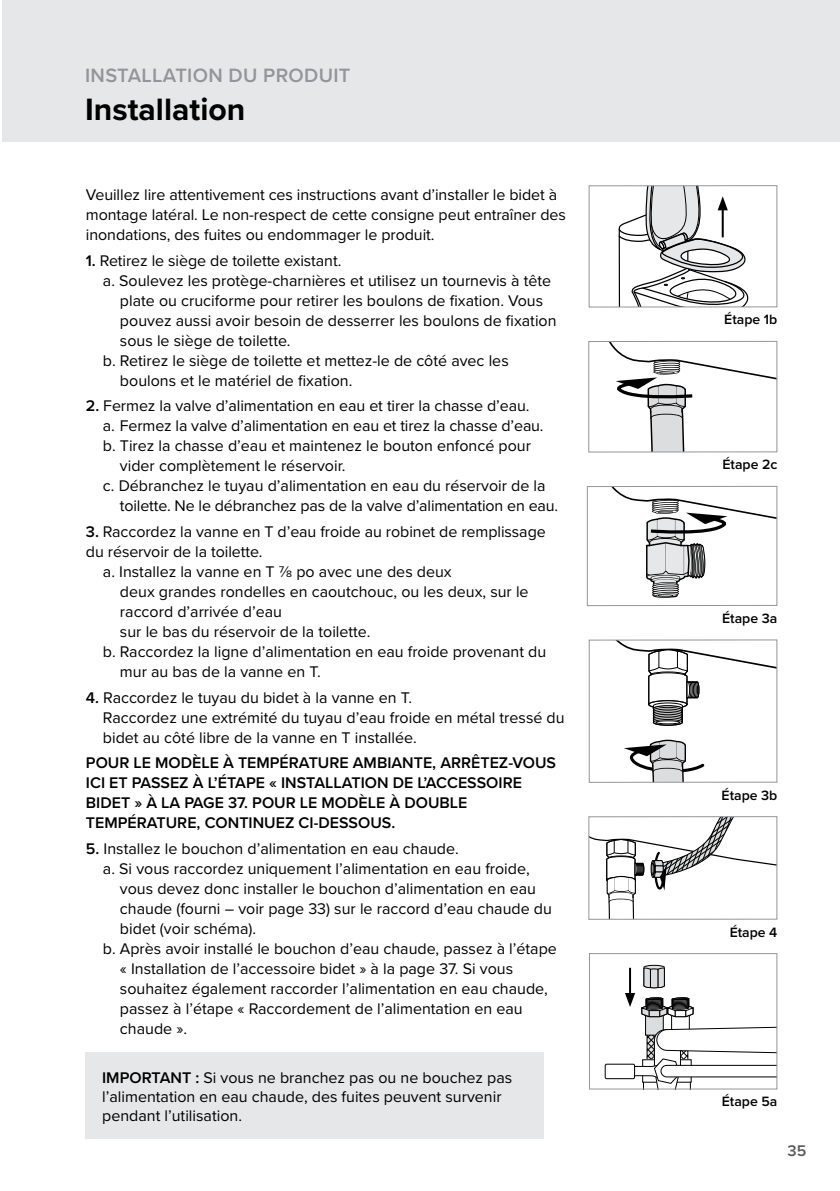
<style>
.page{position:relative;width:840px;height:1191px;background:#fff}
.page>*{position:absolute;margin:0;border:0;box-sizing:border-box;transform-origin:0 0}
.t1{font:700 32px "Proxima Nova";color:#000}
.t2{font:600 20px "Proxima Nova";letter-spacing:.015em;color:#939598}
.t3{font:16px/20px "Proxima Nova";color:#000}
.t4{font:600 16px/20px "Proxima Nova";color:#000}
.t5{font:600 16px "Proxima Nova";color:#58595b}
.t6{font:600 14px "Proxima Nova";color:#000}
.s1{font-weight:600}
</style>
<div class="page">
<hr style="left:0;top:0;width:1px;height:142px;background:#e6e7e8">
<div style="left:2px;top:0;width:837px;height:142px;background:#e6e7e8"></div>
<svg style="left:586px;top:485px;width:191px;height:121px"></svg>
<svg style="left:588px;top:639px;width:189px;height:144px"></svg>
<svg style="left:588px;top:185px;width:189px;height:123px"></svg>
<svg style="left:588px;top:340px;width:189px;height:113px"></svg>
<svg style="left:588px;top:816px;width:189px;height:104px"></svg>
<div style="left:85px;top:1052px;width:458px;height:86px;background:#e6e7e8"></div>
<div style="left:604px;top:1063px;width:30px;height:16px;border:1px solid #000"></div>
<div style="left:588px;top:953px;width:189px;height:136px;border:1px solid #939598"></div>
<svg style="left:624px;top:964px;width:152px;height:125px"></svg>
<p class="t2" style="left:85px;top:60px;width:267px">INSTALLATION DU PRODUIT</p>
<h1 class="t1" style="left:85px;top:85px;width:162px">Installation</h1>
<p class="t3" style="left:86px;top:184px;width:481px">Veuillez lire attentivement ces instructions avant d’installer le bidet à montage latéral. Le non-respect de cette consigne peut entraîner des inondations, des fuites ou endommager le produit.</p>
<p class="t3" style="left:86px;top:249px;width:257px"><span class="s1">1.</span> Retirez le siège de toilette existant.</p>
<p class="t3" style="left:103px;top:269px;width:449px">a. Soulevez les protège-charnières et utilisez un tournevis à tête</p>
<p class="t3" style="left:120px;top:289px;width:424px">plate ou cruciforme pour retirer les boulons de fixation. Vous</p>
<p class="t3" style="left:120px;top:309px;width:438px">pouvez aussi avoir besoin de desserrer les boulons de fixation</p>
<p class="t3" style="left:120px;top:329px;width:172px">sous le siège de toilette.</p>
<p class="t3" style="left:103px;top:349px;width:407px">b. Retirez le siège de toilette et mettez-le de côté avec les</p>
<p class="t3" style="left:120px;top:369px;width:234px">boulons et le matériel de fixation.</p>
<p class="t3" style="left:86px;top:395px;width:445px"><span class="s1">2.</span> Fermez la valve d’alimentation en eau et tirer la chasse d’eau.</p>
<p class="t3" style="left:103px;top:415px;width:442px">a. Fermez la valve d’alimentation en eau et tirez la chasse d’eau.</p>
<p class="t3" style="left:103px;top:435px;width:429px">b. Tirez la chasse d’eau et maintenez le bouton enfoncé pour</p>
<p class="t3" style="left:120px;top:455px;width:227px">vider complètement le réservoir.</p>
<p class="t3" style="left:103px;top:475px;width:444px">c. Débranchez le tuyau d’alimentation en eau du réservoir de la</p>
<p class="t3" style="left:120px;top:495px;width:439px">toilette. Ne le débranchez pas de la valve d’alimentation en eau.</p>
<p class="t3" style="left:86px;top:521px;width:461px"><span class="s1">3.</span> Raccordez la vanne en T d’eau froide au robinet de remplissage</p>
<p class="t3" style="left:86px;top:541px;width:178px">du réservoir de la toilette.</p>
<p class="t3" style="left:103px;top:561px;width:350px">a. Installez la vanne en T ⅞ po avec une des deux</p>
<p class="t3" style="left:120px;top:581px;width:410px">deux grandes rondelles en caoutchouc, ou les deux, sur le</p>
<p class="t3" style="left:120px;top:601px;width:163px">raccord d’arrivée d’eau</p>
<p class="t3" style="left:120px;top:621px;width:252px">sur le bas du réservoir de la toilette.</p>
<p class="t3" style="left:103px;top:641px;width:444px">b. Raccordez la ligne d’alimentation en eau froide provenant du</p>
<p class="t3" style="left:120px;top:661px;width:202px">mur au bas de la vanne en T.</p>
<p class="t3" style="left:103px;top:686px;width:463px;text-indent:-17px"><span class="s1">4.</span> Raccordez le tuyau du bidet à la vanne en T.<br>Raccordez une extrémité du tuyau d’eau froide en métal tressé du bidet au côté libre de la vanne en T installée.</p>
<p class="t4" style="left:86px;top:752px;width:471px">POUR LE MODÈLE À TEMPÉRATURE AMBIANTE, ARRÊTEZ-VOUS ICI ET PASSEZ À L’ÉTAPE « INSTALLATION DE L’ACCESSOIRE BIDET » À LA PAGE 37. POUR LE MODÈLE À DOUBLE TEMPÉRATURE, CONTINUEZ CI-DESSOUS.</p>
<p class="t3" style="left:86px;top:838px;width:374px"><span class="s1">5.</span> Installez le bouchon d’alimentation en eau chaude.</p>
<p class="t3" style="left:103px;top:858px;width:428px">a. Si vous raccordez uniquement l’alimentation en eau froide,</p>
<p class="t3" style="left:120px;top:878px;width:417px">vous devez donc installer le bouchon d’alimentation en eau</p>
<p class="t3" style="left:120px;top:898px;width:433px">chaude (fourni – voir page 33) sur le raccord d’eau chaude du</p>
<p class="t3" style="left:120px;top:918px;width:138px">bidet (voir schéma).</p>
<p class="t3" style="left:103px;top:938px;width:455px">b. Après avoir installé le bouchon d’eau chaude, passez à l’étape</p>
<p class="t3" style="left:120px;top:958px;width:394px">« Installation de l’accessoire bidet » à la page 37. Si vous</p>
<p class="t3" style="left:120px;top:978px;width:429px">souhaitez également raccorder l’alimentation en eau chaude,</p>
<p class="t3" style="left:120px;top:998px;width:404px">passez à l’étape « Raccordement de l’alimentation en eau</p>
<p class="t3" style="left:120px;top:1018px;width:69px">chaude ».</p>
<p class="t3" style="left:102px;top:1067px;width:411px;line-height:19.2px"><span class="s1">IMPORTANT :</span> Si vous ne branchez pas ou ne bouchez pas l’alimentation en eau chaude, des fuites peuvent survenir pendant l’utilisation.</p>
<p class="t6" style="left:724px;top:309px;width:55px">Étape 1b</p>
<p class="t6" style="left:722px;top:454px;width:56px">Étape 2c</p>
<p class="t6" style="left:721px;top:608px;width:57px">Étape 3a</p>
<p class="t6" style="left:721px;top:784px;width:57px">Étape 3b</p>
<p class="t6" style="left:729px;top:921px;width:49px">Étape 4</p>
<p class="t6" style="left:721px;top:1091px;width:57px">Étape 5a</p>
<p class="t5" style="left:787px;top:1139px;width:20px">35</p>
</div>
